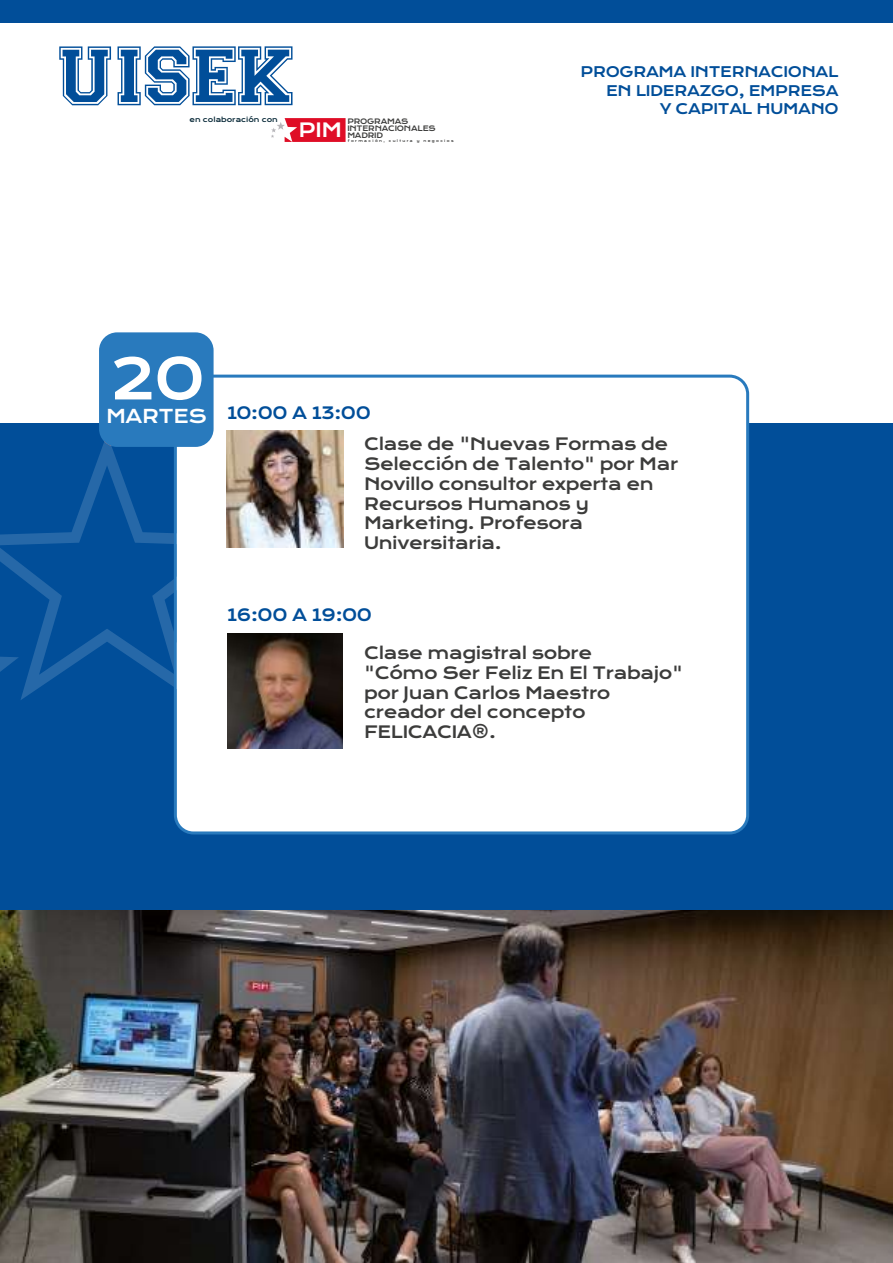
<style>
.page{position:relative;width:893px;height:1263px;background:#fff}
.page>*{position:absolute;margin:0;border:0;box-sizing:border-box;transform-origin:0 0}
.t1{font:55.5px "Krona One";color:#fff}
.t2{font:19.05px "Krona One";color:#fff}
.t3{font:18.6px "Krona One";letter-spacing:-.025em;color:#fff}
.t4{font:16.5px/19.8px "Krona One";letter-spacing:-.025em;color:#3c3c3b}
.t5{font:16.5px "Krona One";letter-spacing:-.025em;color:#014e99}
.t6{font:14.25px/18.6px "Krona One";letter-spacing:-.025em;color:#014e99;text-align:right}
.t7{font:7.2px/7.1px "Krona One";letter-spacing:-.025em;color:#3c3c3b}
.t8{font:6.75px "Krona One";color:#072837}
.t9{font:3.45px "Krona One";letter-spacing:.4em;color:#3c3c3b}
</style>
<div class="page">
<img style="left:0;top:910px;width:893px;height:353px">
<div style="left:0;top:423px;width:893px;height:487px;background:#014e99"></div>
<div style="left:174px;top:375px;width:575px;height:459px;background:#fff"></div>
<div style="left:0;top:0;width:893px;height:22px;background:#014e99"></div>
<svg style="left:0;top:434px;width:247px;height:266px"></svg>
<img style="left:227px;top:430px;width:116px;height:117px">
<img style="left:227px;top:633px;width:116px;height:116px">
<svg style="left:59px;top:46px;width:52px;height:59px"></svg>
<svg style="left:118px;top:46px;width:175px;height:59px"></svg>
<svg style="left:271px;top:118px;width:75px;height:24px"></svg>
<div style="left:99px;top:332px;width:115px;height:115px;background:#297abd;border-radius:18px"></div>
<p class="t8" style="left:190px;top:115px;width:90px">en colaboración con</p>
<p class="t2" style="left:299px;top:119px;width:45px">PIM</p>
<p class="t7" style="left:347px;top:117px;width:90px">PROGRAMAS<br>INTERNACIONALES<br>MADRID</p>
<p class="t9" style="left:348px;top:138px;width:107px">formación, cultura y negocios</p>
<h1 class="t1" style="left:109px;top:344px;width:97px">20</h1>
<p class="t6" style="left:580px;top:62px;width:260px">PROGRAMA INTERNACIONAL<br>EN LIDERAZGO, EMPRESA<br>Y CAPITAL HUMANO</p>
<p class="t3" style="left:106px;top:404px;width:102px">MARTES</p>
<p class="t5" style="left:227px;top:402px;width:145px">10:00 A 13:00</p>
<p class="t4" style="left:364px;top:434px;width:316px">Clase de "Nuevas Formas de<br>Selección de Talento" por Mar<br>Novillo consultor experta en<br>Recursos Humanos y<br>Marketing. Profesora<br>Universitaria.</p>
<p class="t5" style="left:227px;top:605px;width:146px">16:00 A 19:00</p>
<p class="t4" style="left:364px;top:643px;width:320px">Clase magistral sobre<br>"Cómo Ser Feliz En El Trabajo" por Juan Carlos Maestro creador del concepto<br>FELICACIA®.</p>
</div>
